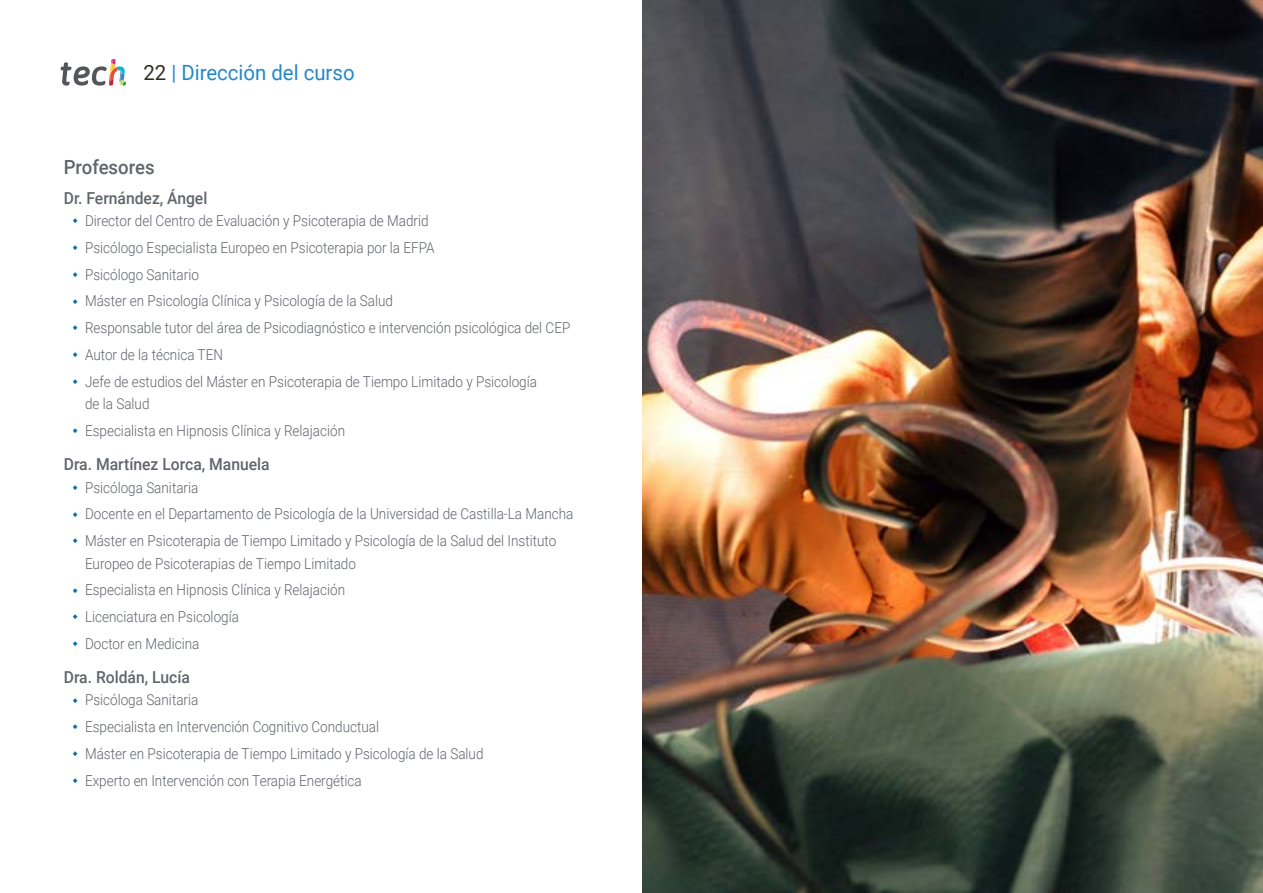
<style>
.page{position:relative;width:1263px;height:893px;background:#fff}
.page>*{position:absolute;margin:0;border:0;box-sizing:border-box;transform-origin:0 0}
.t1{font:21px "Roboto";color:#2488c9}
.t2{font:500 19.5px "Roboto";color:#61646a;scale:.95 1}
.t3{font:500 16.5px "Roboto";color:#61646a;scale:.95 1}
.t4{font:300 15px/26.7px "Roboto";color:#61646a;scale:.9 1}
.s1{color:#312e20}
</style>
<div class="page">
<img style="left:642px;top:0;width:621px;height:893px">
<svg style="left:61px;top:59px;width:65px;height:27px"></svg>
<h1 class="t1" style="left:144px;top:57px;width:213px"><span class="s1">22</span> | Dirección del curso</h1>
<h2 class="t2" style="left:64px;top:153px;width:97px">Profesores</h2>
<p class="t3" style="left:64px;top:186px;width:153px">Dr. Fernández, Ángel</p>
<p class="t4" style="left:85px;top:207px;width:541px">Director del Centro de Evaluación y Psicoterapia de Madrid<br>Psicólogo Especialista Europeo en Psicoterapia por la EFPA<br>Psicólogo Sanitario<br>Máster en Psicología Clínica y Psicología de la Salud<br>Responsable tutor del área de Psicodiagnóstico e intervención psicológica del CEP Autor de la técnica TEN<br>Jefe de estudios del Máster en Psicoterapia de Tiempo Limitado y Psicología</p>
<p class="t4" style="left:85px;top:390px;width:290px">de la Salud<br>Especialista en Hipnosis Clínica y Relajación</p>
<p class="t3" style="left:64px;top:453px;width:218px">Dra. Martínez Lorca, Manuela</p>
<p class="t4" style="left:85px;top:473px;width:544px">Psicóloga Sanitaria<br>Docente en el Departamento de Psicología de la Universidad de Castilla-La Mancha<br>Máster en Psicoterapia de Tiempo Limitado y Psicología de la Salud del Instituto</p>
<p class="t4" style="left:85px;top:549px;width:303px">Europeo de Psicoterapias de Tiempo Limitado Especialista en Hipnosis Clínica y Relajación Licenciatura en Psicología<br>Doctor en Medicina</p>
<p class="t3" style="left:64px;top:666px;width:134px">Dra. Roldán, Lucía</p>
<p class="t4" style="left:85px;top:686px;width:444px">Psicóloga Sanitaria<br>Especialista en Intervención Cognitivo Conductual<br>Máster en Psicoterapia de Tiempo Limitado y Psicología de la Salud Experto en Intervención con Terapia Energética</p>
</div>
